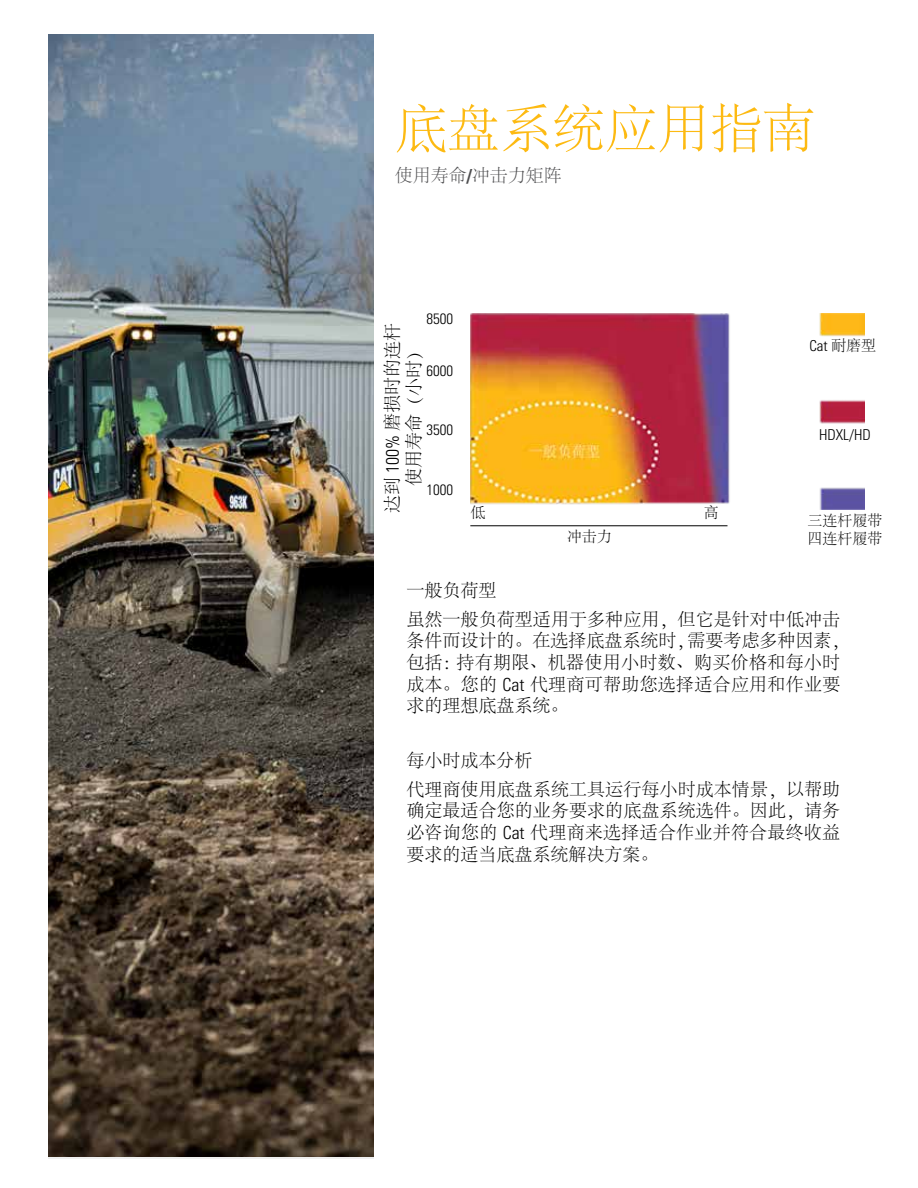
<style>
.page{position:relative;width:918px;height:1188px;background:#fff}
.page>*{position:absolute;margin:0;border:0;box-sizing:border-box;transform-origin:0 0}
.t1{font:300 52.5px "Adobe Song Std";color:#fdba12}
.t2{font:300 18px/21.6px "Adobe Song Std";letter-spacing:.005em;color:#000}
.t3{font:300 18px "Adobe Song Std";color:#4d4d4f}
.t4{font:300 condensed 15px "Univers LT Std";color:#000}
.t5{font:300 15px/18px "Adobe Song Std";color:#000}
.s1{font-family:"Univers LT Std";font-weight:700;font-stretch:condensed}
.s2{font-family:"Univers LT Std";font-stretch:condensed}
.s3{font-family:"Adobe Song Std";font-stretch:normal}
</style>
<div class="page">
<img style="left:48px;top:34px;width:326px;height:1122px">
<hr style="left:470px;top:525px;width:258px;height:1px;background:#000">
<img style="left:470px;top:313px;width:395px;height:196px">
<h1 class="t1" style="left:395px;top:101px;width:421px">底盘系统应用指南</h1>
<p class="t3" style="left:395px;top:165px;width:169px">使用寿命<span class="s1">/</span>冲击力矩阵</p>
<p class="t4" style="left:426px;top:310px;width:28px">8500</p>
<p class="t2" style="left:382px;top:513px;width:191px;text-align:center;rotate:-90deg">达到 <span class="s2">100%</span> 磨损时的连杆使用寿命（小时）</p>
<p class="t4" style="left:426px;top:361px;width:28px">6000</p>
<p class="t4" style="left:426px;top:421px;width:28px">3500</p>
<p class="t4" style="left:426px;top:480px;width:28px">1000</p>
<p class="t5" style="left:470px;top:504px;width:16px">低</p>
<p class="t5" style="left:704px;top:504px;width:16px">高</p>
<p class="t5" style="left:567px;top:528px;width:46px">冲击力</p>
<p class="t4" style="left:809px;top:337px;width:68px">Cat <span class="s3">耐磨型</span></p>
<p class="t4" style="left:819px;top:426px;width:53px">HDXL/HD</p>
<p class="t5" style="left:807px;top:512px;width:76px">三连杆履带四连杆履带</p>
<p class="t2" style="left:406px;top:577px;width:435px;line-height:28.3px">一般负荷型<br>虽然一般负荷型适用于多种应用，但它是针对中低冲击</p>
<p class="t2" style="left:406px;top:631px;width:445px">条件而设计的。在选择底盘系统时，需要考虑多种因素，包括：持有期限、机器使用小时数、购买价格和每小时成本。您的 <span class="s2">Cat</span> 代理商可帮助您选择适合应用和作业要求的理想底盘系统。</p>
<p class="t2" style="left:406px;top:747px;width:435px;line-height:28.3px">每小时成本分析<br>代理商使用底盘系统工具运行每小时成本情景，以帮助</p>
<p class="t2" style="left:406px;top:801px;width:435px;text-align:justify">确定最适合您的业务要求的底盘系统选件。因此，请务必咨询您的 <span class="s2">Cat</span> 代理商来选择适合作业并符合最终收益要求的适当底盘系统解决方案。</p>
</div>
